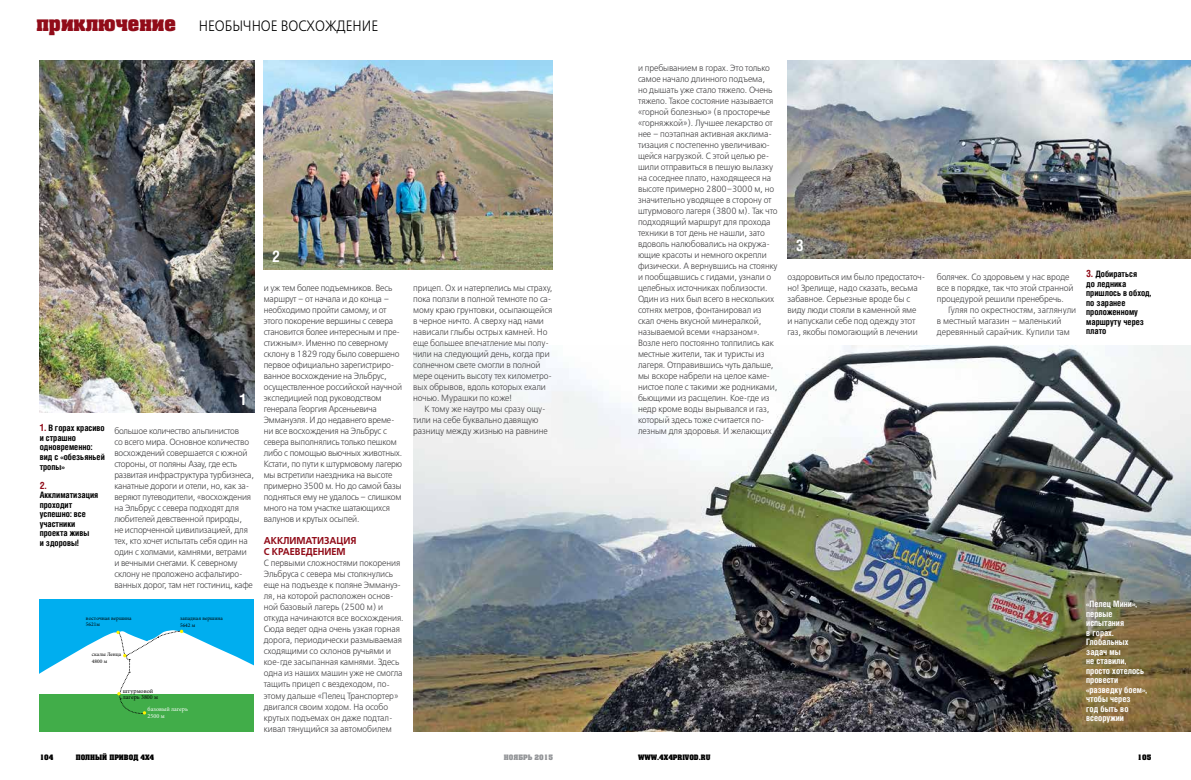
<style>
.page{position:relative;width:1191px;height:780px;background:#fff}
.page>*{position:absolute;margin:0;border:0;box-sizing:border-box;transform-origin:0 0}
.t1{font:700 16px "Helios Cond C";color:#fff}
.t2{font:15px "Free Set Light C";color:#000;scale:.89 1}
.t3{font:10px/11px "Free Set Demi C";color:#910c19;scale:.94 1}
.t4{font:700 10px "Helios Cond C";color:#910c19}
.t5{font:9px/11px "Free Set Light C";letter-spacing:-.01em;color:#414042;scale:.94 1}
.t6{font:700 8.8px/9.5px "Helios Cond C";color:#000}
.t7{font:700 8.8px/9.5px "Helios Cond C";color:#fff}
.t8{font:7px "Adamant C";color:#000}
.t9{font:7px "Adamant C";color:#939598}
.t10{font:6.1px/6.1px "Minion Pro";color:#000}
.t11{font:6.1px/7.4px "Minion Pro";color:#fff}
.t12{font:5.5px/6.1px "Minion Pro";color:#000}
.s1{font-family:"Adamant C";font-size:20.2px;color:#910c19}
.s2{font-size:10px;color:#910c19}
</style>
<div class="page">
<img style="left:413px;top:345px;width:778px;height:386px">
<div style="left:40px;top:599px;width:214px;height:82px;background:#00aeef"></div>
<div style="left:40px;top:694px;width:214px;height:37px;background:#41ad49"></div>
<img style="left:264px;top:60px;width:289px;height:209px">
<img style="left:40px;top:60px;width:214px;height:352px">
<img style="left:787px;top:60px;width:404px;height:198px">
<svg style="left:39px;top:629px;width:215px;height:85px"></svg>
<h2 class="t2" style="left:36px;top:18px;width:385px"><span class="s1">приключение</span> НЕОБЫЧНОЕ ВОСХОЖДЕНИЕ</h2>
<p class="t6" style="left:40px;top:423px;width:67px"><span class="s2">1.</span> В горах красиво и страшно одновременно: вид с «обезьяньей тропы»</p>
<p class="t4" style="left:40px;top:479px;width:8px">2.</p>
<p class="t6" style="left:40px;top:490px;width:60px">Акклиматизация проходит успешно: все участники проекта живы<br>и здоровы!</p>
<h1 class="t1" style="left:239px;top:390px;width:9px">1</h1>
<p class="t5" style="left:114px;top:426px;width:150px">большое количество альпинистов<br>со всего мира. Основное количество восхождений совершается с южной стороны, от поляны Азау, где есть развитая инфраструктура турбизнеса, канатные дороги и отели, но, как за&shy;веряют путеводители, «восхождения на Эльбрус с севера подходят для любителей девственной природы,<br>не испорченной цивилизацией, для тех, кто хочет испытать себя один на один с холмами, камнями, ветрами<br>и вечными снегами. К северному склону не проложено асфальтиро&shy;ванных дорог, там нет гостиниц, кафе</p>
<p class="t12" style="left:86px;top:615px;width:47px">восточная вершина<br>5621м</p>
<p class="t12" style="left:180px;top:615px;width:44px">западная вершина<br>5642 м</p>
<p class="t12" style="left:92px;top:651px;width:31px">скалы Ленца<br>4800 м</p>
<p class="t10" style="left:123px;top:687px;width:37px">штурмовой лагерь 3800 м</p>
<p class="t11" style="left:148px;top:705px;width:42px">базовый лагерь<br>2500 м</p>
<h1 class="t1" style="left:272px;top:247px;width:10px">2</h1>
<p class="t5" style="left:264px;top:283px;width:149px">и уж тем более подъемников. Весь маршрут – от начала и до конца – необходимо пройти самому, и от этого покорение вершины с севера становится более интересным и пре&shy;стижным». Именно по северному склону в 1829 году было совершено первое официально зарегистриро&shy;ванное восхождение на Эльбрус, осуществленное российской научной экспедицией под руководством генерала Георгия Арсеньевича<br>Эммануэля. И до недавнего време&shy;ни все восхождения на Эльбрус с севера выполнялись только пешком либо с помощью вьючных животных.<br>Кстати, по пути к штурмовому лагерю мы встретили наездника на высоте примерно 3500 м. Но до самой базы подняться ему не удалось – слишком много на том участке шатающихся валунов и крутых осыпей.</p>
<p class="t3" style="left:264px;top:535px;width:100px">АККЛИМАТИЗАЦИЯ<br>С КРАЕВЕДЕНИЕМ</p>
<p class="t5" style="left:264px;top:558px;width:150px">С первыми сложностями покорения<br>Эльбруса с севера мы столкнулись еще на подъезде к поляне Эммануэ&shy;ля, на которой расположен основ&shy;ной базовый лагерь (2500 м) и откуда начинаются все восхождения.<br>Сюда ведет одна очень узкая горная дорога, периодически размываемая сходящими со склонов ручьями и кое-где засыпанная камнями. Здесь одна из наших машин уже не смогла тащить прицеп с вездеходом, по&shy;этому дальше «Пелец Транспортер» двигался своим ходом. На особо крутых подъемах он даже подтал&shy;кивал тянущийся за автомобилем</p>
<p class="t5" style="left:413px;top:283px;width:150px">прицеп. Ох и натерпелись мы страху, пока ползли в полной темноте по са&shy;мому краю грунтовки, осыпающейся в черное ничто. А сверху над нами нависали глыбы острых камней. Но еще большее впечатление мы полу&shy;чили на следующий день, когда при солнечном свете смогли в полной мере оценить высоту тех километро&shy;вых обрывов, вдоль которых ехали ночью. Мурашки по коже!</p>
<p class="t5" style="left:413px;top:404px;width:145px;text-indent:11px">К тому же наутро мы сразу ощу&shy;тили на себе буквально давящую разницу между жизнью на равнине</p>
<p class="t5" style="left:638px;top:63px;width:150px">и пребыванием в горах. Это только самое начало длинного подъема,<br>но дышать уже стало тяжело. Очень тяжело. Такое состояние называется «горной болезнью» (в просторечье «горняжкой»). Лучшее лекарство от нее – поэтапная активная акклима&shy;тизация с постепенно увеличиваю&shy;щейся нагрузкой. С этой целью ре&shy;шили отправиться в пешую вылазку на соседнее плато, находящееся на высоте примерно 2800–3000 м, но значительно уводящее в сторону от штурмового лагеря (3800 м). Так что подходящий маршрут для прохода техники в тот день не нашли, зато вдоволь налюбовались на окружа&shy;ющие красоты и немного окрепли физически. А вернувшись на стоянку и пообщавшись с гидами, узнали о целебных источниках поблизости.<br>Один из них был всего в нескольких сотнях метров, фонтанировал из скал очень вкусной минералкой, называемой всеми «нарзаном».<br>Возле него постоянно толпились как местные жители, так и туристы из лагеря. Отправившись чуть дальше, мы вскоре набрели на целое каме&shy;нистое поле с такими же родниками, бьющими из расщелин. Кое-где из недр кроме воды вырывался и газ, который здесь тоже считается по&shy;лезным для здоровья. И желающих</p>
<h1 class="t1" style="left:796px;top:236px;width:10px">3</h1>
<p class="t5" style="left:787px;top:272px;width:148px">оздоровиться им было предостаточ&shy;но! Зрелище, надо сказать, весьма забавное. Серьезные вроде бы с виду люди стояли в каменной яме<br>и напускали себе под одежду этот газ, якобы помогающий в лечении</p>
<p class="t5" style="left:936px;top:272px;width:147px">болячек. Со здоровьем у нас вроде все в порядке, так что этой странной процедурой решили пренебречь.</p>
<p class="t5" style="left:936px;top:305px;width:150px;text-indent:11px">Гуляя по окрестностям, заглянули в местный магазин – маленький деревянный сарайчик. Купили там</p>
<p class="t6" style="left:1086px;top:269px;width:67px"><span class="s2">3.</span> Добираться<br>до ледника пришлось в обход, по заранее проложенному маршруту через плато</p>
<p class="t7" style="left:1086px;top:599px;width:62px">«Пелец Мини», первые испытания<br>в горах.<br>Глобальных задач мы<br>не ставили, просто хотелось провести «разведку боем», чтобы через<br>год быть во всеоружии</p>
<p class="t8" style="left:40px;top:752px;width:15px">104</p>
<p class="t8" style="left:76px;top:752px;width:80px">ПОЛНЫЙ ПРИВОД 4Х4</p>
<p class="t9" style="left:504px;top:752px;width:50px">НОЯБРЬ 2015</p>
<p class="t8" style="left:638px;top:752px;width:74px">WWW.4X4PRIVOD.RU</p>
<p class="t8" style="left:1137px;top:752px;width:15px">105</p>
</div>
